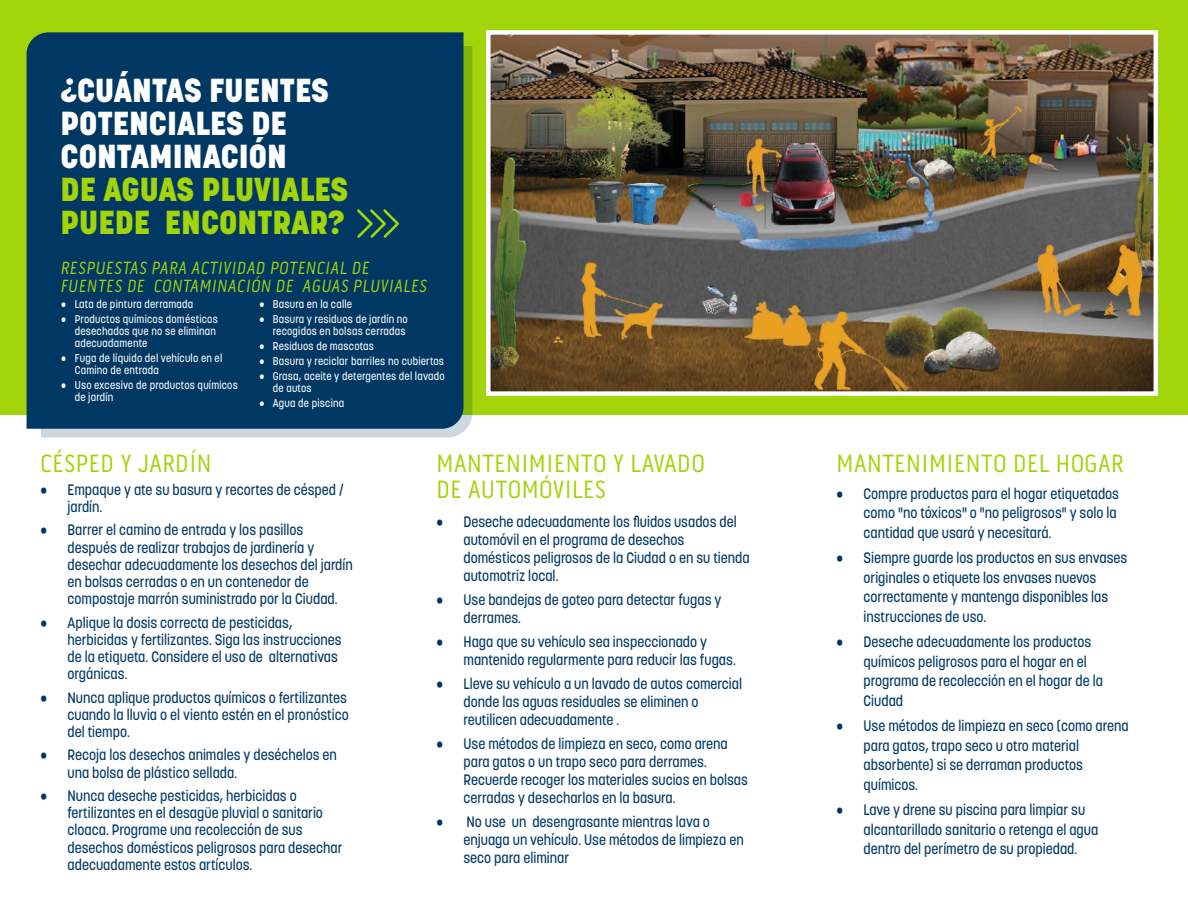
<style>
.page{position:relative;width:1188px;height:918px;background:#fff}
.page>*{position:absolute;margin:0;border:0;box-sizing:border-box;transform-origin:0 0}
.t1{font:800 33px/33px "Korolev";color:#fff}
.t2{font:800 33px/33px "Korolev";color:#a2d40a}
.t3{font:25.5px/25.5px "Pill Gothic 300 mg";letter-spacing:.02em;color:#a2d40a}
.t4{font:italic 18px/18px "Pill Gothic 300 mg";letter-spacing:.02em;color:#a2d40a}
.t5{font:500 15px/17.2px "Korolev";color:#003864;scale:.9 1}
.t6{font:500 11.25px/12px "Korolev";letter-spacing:.02em;color:#fff;scale:.9 1}
</style>
<div class="page">
<div style="left:0;top:0;width:1188px;height:414px;background:#a2d40a"></div>
<img style="left:491px;top:35px;width:662px;height:356px">
<div style="left:486px;top:30px;width:672px;height:366px;border:4px solid #fff"></div>
<svg style="left:41px;top:46px;width:431px;height:392px;background:#a9c581"></svg>
<div style="left:27px;top:32px;width:436px;height:397px;background:#003864"></div>
<svg style="left:355px;top:207px;width:46px;height:33px;background:#205751"></svg>
<h1 class="t1" style="left:61px;top:74px;width:270px">¿CUÁNTAS FUENTES<br>POTENCIALES DE<br>CONTAMINACIÓN</h1>
<h1 class="t2" style="left:61px;top:173px;width:289px">DE AGUAS PLUVIALES<br>PUEDE ENCONTRAR?</h1>
<p class="t4" style="left:61px;top:259px;width:368px">RESPUESTAS PARA ACTIVIDAD POTENCIAL DE<br>FUENTES DE CONTAMINACIÓN DE AGUAS PLUVIALES</p>
<p class="t6" style="left:61px;top:298px;width:148px">• Lata de pintura derramada</p>
<p class="t6" style="left:75px;top:313px;width:160px;text-indent:-13px">• Productos químicos domésticos desechados que no se eliminan adecuadamente</p>
<p class="t6" style="left:75px;top:352px;width:166px;text-indent:-13px">• Fuga de líquido del vehículo en el<br>Camino de entrada</p>
<p class="t6" style="left:75px;top:379px;width:183px;text-indent:-13px">• Uso excesivo de productos químicos de jardín</p>
<p class="t6" style="left:259px;top:298px;width:105px">• Basura en la calle</p>
<p class="t6" style="left:259px;top:313px;width:167px;text-align:right">• Basura y residuos de jardín no recogidos en bolsas cerradas</p>
<p class="t6" style="left:259px;top:340px;width:129px">• Residuos de mascotas</p>
<p class="t6" style="left:259px;top:355px;width:207px">• Basura y reciclar barriles no cubiertos</p>
<p class="t6" style="left:273px;top:370px;width:193px;text-indent:-13px">• Grasa, aceite y detergentes del lavado de autos</p>
<p class="t6" style="left:259px;top:397px;width:96px">• Agua de piscina</p>
<h2 class="t3" style="left:40px;top:451px;width:173px">CÉSPED Y JARDÍN</h2>
<p class="t5" style="left:68px;top:481px;width:308px;text-indent:-27px">• Empaque y ate su basura y recortes de césped / jardín.</p>
<p class="t5" style="left:68px;top:521px;width:319px;text-indent:-27px">• Barrer el camino de entrada y los pasillos después de realizar trabajos de jardinería y desechar adecuadamente los desechos del jardín en bolsas cerradas o en un contenedor de compostaje marrón suministrado por la Ciudad.</p>
<p class="t5" style="left:68px;top:614px;width:306px;text-indent:-27px">• Aplique la dosis correcta de pesticidas, herbicidas y fertilizantes. Siga las instrucciones de la etiqueta. Considere el uso de alternativas orgánicas.</p>
<p class="t5" style="left:68px;top:689px;width:314px;text-indent:-27px">• Nunca aplique productos químicos o fertilizantes cuando la lluvia o el viento estén en el pronóstico del tiempo.</p>
<p class="t5" style="left:68px;top:746px;width:301px;text-indent:-27px">• Recoja los desechos animales y deséchelos en una bolsa de plástico sellada.</p>
<p class="t5" style="left:68px;top:787px;width:307px;text-indent:-27px">• Nunca deseche pesticidas, herbicidas o fertilizantes en el desagüe pluvial o sanitario cloaca. Programe una recolección de sus desechos domésticos peligrosos para desechar adecuadamente estos artículos.</p>
<h2 class="t3" style="left:436px;top:451px;width:270px">MANTENIMIENTO Y LAVADO<br>DE AUTOMÓVILES</h2>
<p class="t5" style="left:464px;top:513px;width:320px;line-height:18px;text-indent:-27px">• Deseche adecuadamente los fluidos usados del automóvil en el programa de desechos domésticos peligrosos de la Ciudad o en su tienda automotriz local.</p>
<p class="t5" style="left:464px;top:591px;width:288px;line-height:18px;text-indent:-27px">• Use bandejas de goteo para detectar fugas y derrames.</p>
<p class="t5" style="left:464px;top:633px;width:304px;line-height:18px;text-indent:-27px">• Haga que su vehículo sea inspeccionado y mantenido regularmente para reducir las fugas.</p>
<p class="t5" style="left:464px;top:675px;width:311px;line-height:18px;text-indent:-27px">• Lleve su vehículo a un lavado de autos comercial donde las aguas residuales se eliminen o reutilicen adecuadamente .</p>
<p class="t5" style="left:464px;top:735px;width:318px;line-height:18px;text-indent:-27px">• Use métodos de limpieza en seco, como arena para gatos o un trapo seco para derrames.<br>Recuerde recoger los materiales sucios en bolsas cerradas y desecharlos en la basura.</p>
<p class="t5" style="left:464px;top:813px;width:313px;line-height:18px;text-indent:-27px">• No use un desengrasante mientras lava o enjuaga un vehículo. Use métodos de limpieza en seco para eliminar</p>
<h2 class="t3" style="left:837px;top:451px;width:288px">MANTENIMIENTO DEL HOGAR</h2>
<p class="t5" style="left:864px;top:484px;width:285px;line-height:19.5px;text-indent:-27px">• Compre productos para el hogar etiquetados como "no tóxicos" o "no peligrosos" y solo la cantidad que usará y necesitará.</p>
<p class="t5" style="left:864px;top:548px;width:295px;line-height:19.5px;text-indent:-27px">• Siempre guarde los productos en sus envases originales o etiquete los envases nuevos correctamente y mantenga disponibles las instrucciones de uso.</p>
<p class="t5" style="left:864px;top:632px;width:268px;line-height:19.5px;text-indent:-27px">• Deseche adecuadamente los productos químicos peligrosos para el hogar en el programa de recolección en el hogar de la<br>Ciudad</p>
<p class="t5" style="left:864px;top:716px;width:296px;line-height:19.5px;text-indent:-27px">• Use métodos de limpieza en seco (como arena para gatos, trapo seco u otro material absorbente) si se derraman productos químicos.</p>
<p class="t5" style="left:864px;top:800px;width:262px;line-height:19.5px;text-indent:-27px">• Lave y drene su piscina para limpiar su alcantarillado sanitario o retenga el agua dentro del perímetro de su propiedad.</p>
</div>
